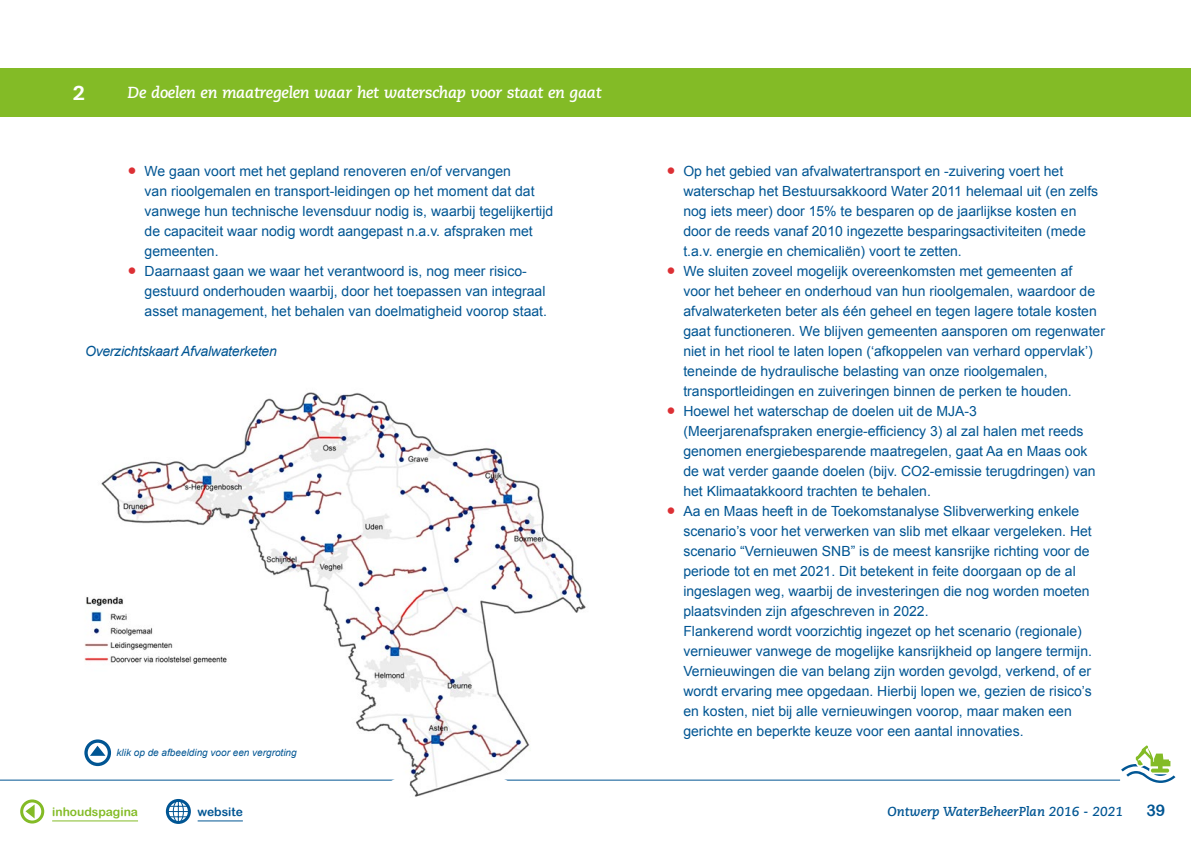
<style>
.page{position:relative;width:1191px;height:842px;background:#fff}
.page>*{position:absolute;margin:0;border:0;box-sizing:border-box;transform-origin:0 0}
.t1{font:800 20px "Caecilia LT Std";color:#fff}
.t2{font:italic 700 16px "Caecilia LT Std";letter-spacing:-.02em;color:#fff}
.t3{font:16px "Arial Rounded MT Bold";color:#005593}
.t4{font:14px/20px "Arial";color:#005593}
.t5{font:italic 14px "Arial";letter-spacing:-.02em;color:#005593}
.t6{font:italic 700 13px "Caecilia LT Std";color:#005593}
.t7{font:12px "Arial Rounded MT Bold";color:#83bb26}
.t8{font:12px "Arial Rounded MT Bold";color:#005593}
.t9{font:italic 10px "Arial";color:#005593}
.s1{font-size:26px;color:#dc2f34}
</style>
<div class="page">
<div style="left:0;top:68px;width:1191px;height:48px;background:#83bb26"></div>
<hr style="left:52px;top:821px;width:86px;height:1px;background:#83bb26">
<hr style="left:198px;top:821px;width:45px;height:1px;background:#005593">
<div style="left:20px;top:799px;width:24px;height:24px;border:3px solid #83bb26;border-radius:50%"></div>
<svg style="left:25px;top:804px;width:10px;height:14px"></svg>
<div style="left:166px;top:799px;width:25px;height:25px;border:3px solid #005593;border-radius:50%"></div>
<div style="left:173px;top:800px;width:11px;height:23px;border:1px solid #005593;border-radius:50%"></div>
<svg style="left:167px;top:800px;width:23px;height:22px"></svg>
<hr style="left:0;top:780px;width:1120px;height:1px;background:#005593">
<svg style="left:1121px;top:745px;width:54px;height:38px"></svg>
<img style="left:59px;top:392px;width:534px;height:405px">
<h1 class="t1" style="left:73px;top:80px;width:13px">2</h1>
<p class="t2" style="left:128px;top:83px;width:476px">De doelen en maatregelen waar het waterschap voor staat en gaat</p>
<p class="t4" style="left:145px;top:161px;width:410px;text-indent:-17px"><span class="s1">•</span> We gaan voort met het gepland renoveren en/of vervangen<br>van rioolgemalen en transport-leidingen op het moment dat dat vanwege hun technische levensduur nodig is, waarbij tegelijkertijd de capaciteit waar nodig wordt aangepast n.a.v. afspraken met gemeenten.</p>
<p class="t4" style="left:145px;top:261px;width:404px;text-indent:-17px"><span class="s1">•</span> Daarnaast gaan we waar het verantwoord is, nog meer risico&shy;gestuurd onderhouden waarbij, door het toepassen van integraal asset management, het behalen van doelmatigheid voorop staat.</p>
<p class="t5" style="left:85px;top:343px;width:193px">Overzichtskaart Afvalwaterketen</p>
<p class="t9" style="left:117px;top:747px;width:182px">klik op de afbeelding voor een vergroting</p>
<p class="t4" style="left:683px;top:161px;width:416px;text-indent:-17px"><span class="s1">•</span> Op het gebied van afvalwatertransport en -zuivering voert het waterschap het Bestuursakkoord Water 2011 helemaal uit (en zelfs nog iets meer) door 15% te besparen op de jaarlijkse kosten en door de reeds vanaf 2010 ingezette besparingsactiviteiten (mede t.a.v. energie en chemicaliën) voort te zetten.</p>
<p class="t4" style="left:683px;top:261px;width:423px;text-indent:-17px"><span class="s1">•</span> We sluiten zoveel mogelijk overeenkomsten met gemeenten af<br>voor het beheer en onderhoud van hun rioolgemalen, waardoor de afvalwaterketen beter als één geheel en tegen lagere totale kosten gaat functioneren. We blijven gemeenten aansporen om regenwater niet in het riool te laten lopen (‘afkoppelen van verhard oppervlak’) teneinde de hydraulische belasting van onze rioolgemalen, transportleidingen en zuiveringen binnen de perken te houden.</p>
<p class="t4" style="left:683px;top:401px;width:414px;text-indent:-17px"><span class="s1">•</span> Hoewel het waterschap de doelen uit de MJA-3 (Meerjarenafspraken energie-efficiency 3) al zal halen met reeds genomen energiebesparende maatregelen, gaat Aa en Maas ook de wat verder gaande doelen (bijv. CO2-emissie terugdringen) van het Klimaatakkoord trachten te behalen.</p>
<p class="t4" style="left:683px;top:501px;width:410px;text-indent:-17px"><span class="s1">•</span> Aa en Maas heeft in de Toekomstanalyse Slibverwerking enkele scenario’s voor het verwerken van slib met elkaar vergeleken. Het scenario “Vernieuwen SNB” is de meest kansrijke richting voor de periode tot en met 2021. Dit betekent in feite doorgaan op de al ingeslagen weg, waarbij de investeringen die nog worden moeten plaatsvinden zijn afgeschreven in 2022.<br>Flankerend wordt voorzichtig ingezet op het scenario (regionale) vernieuwer vanwege de mogelijke kansrijkheid op langere termijn.<br>Vernieuwingen die van belang zijn worden gevolgd, verkend, of er wordt ervaring mee opgedaan. Hierbij lopen we, gezien de risico’s en kosten, niet bij alle vernieuwingen voorop, maar maken een gerichte en beperkte keuze voor een aantal innovaties.</p>
<p class="t7" style="left:52px;top:805px;width:87px">inhoudspagina</p>
<p class="t8" style="left:198px;top:805px;width:47px">website</p>
<p class="t6" style="left:887px;top:804px;width:237px">Ontwerp WaterBeheerPlan 2016 - 2021</p>
<p class="t3" style="left:1146px;top:801px;width:21px">39</p>
</div>
